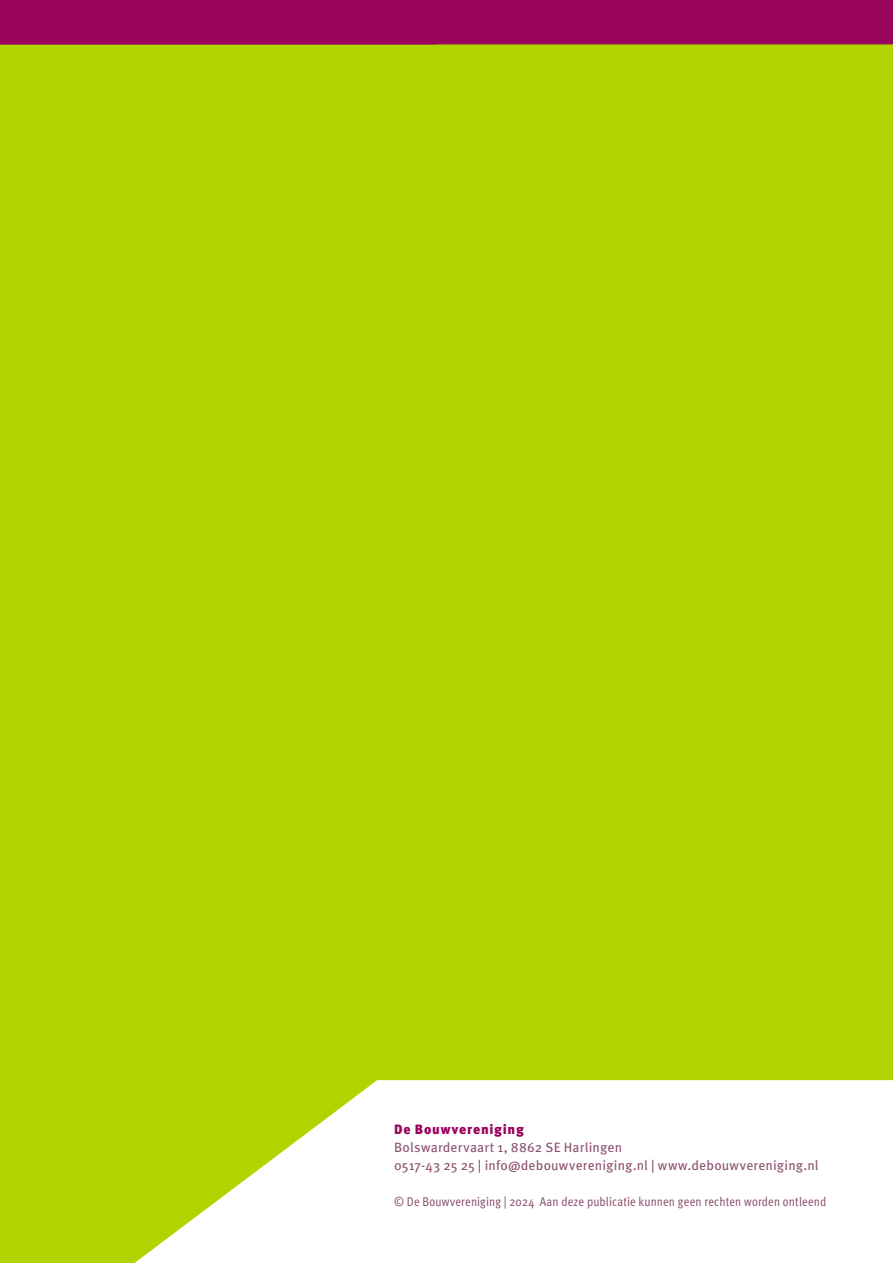
<style>
.page{position:relative;width:893px;height:1263px;background:#b0d400}
.page>*{position:absolute;margin:0;border:0;box-sizing:border-box;transform-origin:0 0}
.t1{font:13.5px/18px "Meta Pro";letter-spacing:.015em;color:#8c516f}
.t2{font:900 13.5px "Meta Pro";letter-spacing:.06em;color:#99045d}
.t3{font:condensed 12.75px "Meta Pro";letter-spacing:.015em;color:#8c516f}
</style>
<div class="page">
<svg style="left:135px;top:1080px;width:758px;height:183px;fill:#fff"></svg>
<div style="left:0;top:0;width:893px;height:44px;background:#99045d"></div>
<p class="t2" style="left:394px;top:1119px;width:131px">De Bouwvereniging</p>
<p class="t1" style="left:394px;top:1137px;width:426px">Bolswardervaart 1, 8862 SE Harlingen<br>0517-43 25 25 | info@debouwvereniging.nl | www.debouwvereniging.nl</p>
<p class="t3" style="left:394px;top:1192px;width:434px">© De Bouwvereniging | 2024 Aan deze publicatie kunnen geen rechten worden ontleend</p>
</div>
